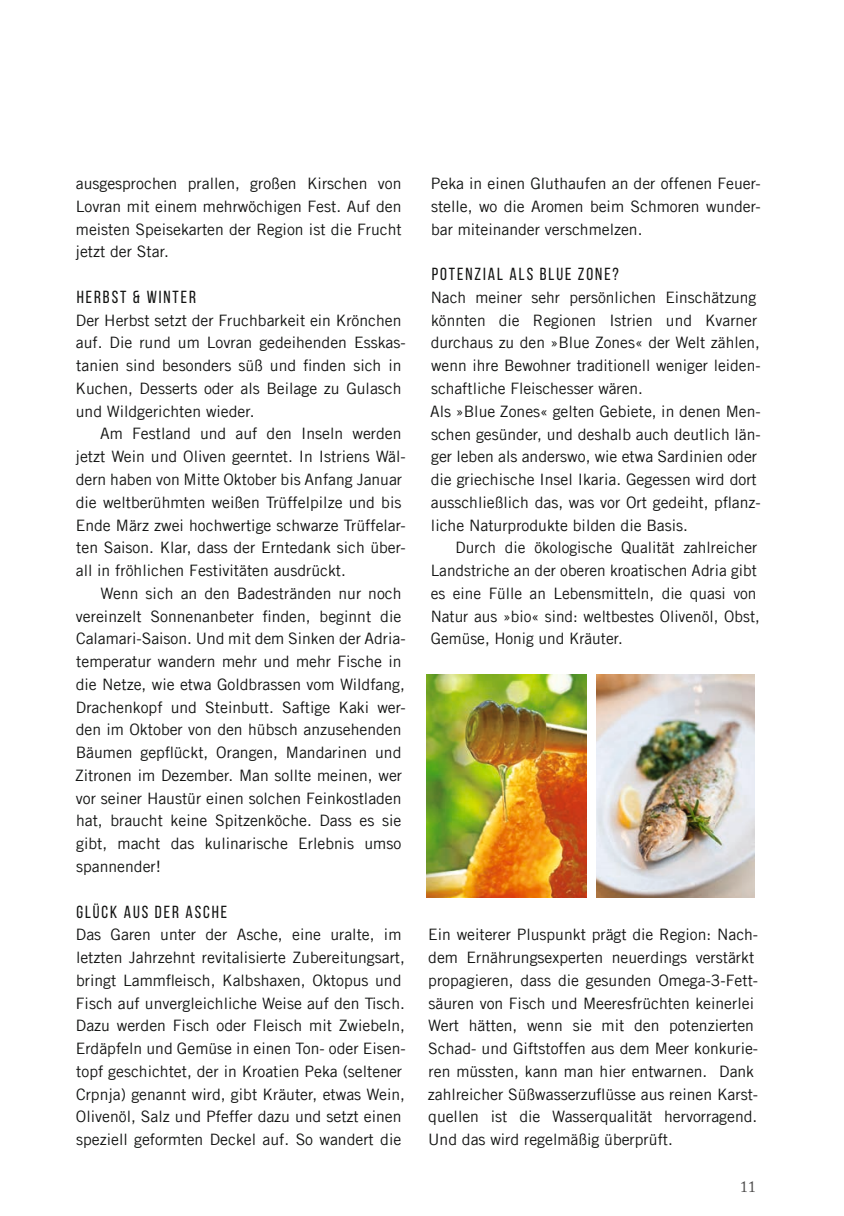
<style>
.page{position:relative;width:844px;height:1216px;background:#fff}
.page>*{position:absolute;margin:0;border:0;box-sizing:border-box;transform-origin:0 0}
._2019_Zwischentitel{font:17.5px "Bebas Neue";letter-spacing:.11em;color:#131413}
._2019_Fließtext_Bloc{font:15.75px/22.8px "Trade Gothic LT Com";color:#131413}
.t1{font:15.75px "Adobe Caslon Pro";color:#4c4b4b}
</style>
<div class="page">
<img style="left:426px;top:674px;width:160px;height:224px">
<img style="left:596px;top:674px;width:158px;height:224px">
<p class="_2019_Fließtext_Bloc" style="left:76px;top:172px;width:327px;text-align:justify">ausgesprochen prallen, großen Kirschen von Lovran mit einem mehrwöchigen Fest. Auf den meisten Speisekarten der Region ist die Frucht jetzt der Star.</p>
<p class="_2019_Zwischentitel" style="left:77px;top:287px;width:121px">HERBST &amp; WINTER</p>
<p class="_2019_Fließtext_Bloc" style="left:76px;top:308px;width:331px">Der Herbst setzt der Fruchbarkeit ein Krönchen auf. Die rund um Lovran gedeihenden Esskas&shy;tanien sind besonders süß und finden sich in Kuchen, Desserts oder als Beilage zu Gulasch und Wildgerichten wieder.</p>
<p class="_2019_Fließtext_Bloc" style="left:76px;top:422px;width:331px;text-indent:25px">Am Festland und auf den Inseln werden jetzt Wein und Oliven geerntet. In Istriens Wäl&shy;dern haben von Mitte Oktober bis Anfang Januar die weltberühmten weißen Trüffelpilze und bis Ende März zwei hochwertige schwarze Trüffelar&shy;ten Saison. Klar, dass der Erntedank sich über&shy;all in fröhlichen Festivitäten ausdrückt.</p>
<p class="_2019_Fließtext_Bloc" style="left:75px;top:581px;width:332px;text-indent:26px">Wenn sich an den Badestränden nur noch vereinzelt Sonnenanbeter finden, beginnt die Calamari-Saison. Und mit dem Sinken der Adria&shy;temperatur wandern mehr und mehr Fische in die Netze, wie etwa Goldbrassen vom Wildfang, Drachenkopf und Steinbutt. Saftige Kaki wer&shy;den im Oktober von den hübsch anzusehenden Bäumen gepflückt, Orangen, Mandarinen und Zitronen im Dezember. Man sollte meinen, wer vor seiner Haustür einen solchen Feinkostladen hat, braucht keine Spitzenköche. Dass es sie gibt, macht das kulinarische Erlebnis umso spannender!</p>
<p class="_2019_Zwischentitel" style="left:76px;top:902px;width:152px">GLÜCK AUS DER ASCHE</p>
<p class="_2019_Fließtext_Bloc" style="left:76px;top:923px;width:331px">Das Garen unter der Asche, eine uralte, im letzten Jahrzehnt revitalisierte Zubereitungsart, bringt Lammfleisch, Kalbshaxen, Oktopus und Fisch auf unvergleichliche Weise auf den Tisch.<br>Dazu werden Fisch oder Fleisch mit Zwiebeln, Erdäpfeln und Gemüse in einen Ton- oder Eisen&shy;topf geschichtet, der in Kroatien Peka (seltener Crpnja) genannt wird, gibt Kräuter, etwas Wein, Olivenöl, Salz und Pfeffer dazu und setzt einen speziell geformten Deckel auf. So wandert die</p>
<p class="_2019_Fließtext_Bloc" style="left:430px;top:172px;width:331px;text-align:justify">Peka in einen Gluthaufen an der offenen Feuer&shy;stelle, wo die Aromen beim Schmoren wunder&shy;bar miteinander verschmelzen.</p>
<p class="_2019_Zwischentitel" style="left:431px;top:265px;width:189px">POTENZIAL ALS BLUE ZONE?</p>
<p class="_2019_Fließtext_Bloc" style="left:430px;top:286px;width:331px">Nach meiner sehr persönlichen Einschätzung könnten die Regionen Istrien und Kvarner durchaus zu den »Blue Zones« der Welt zählen, wenn ihre Bewohner traditionell weniger leiden&shy;schaftliche Fleischesser wären.</p>
<p class="_2019_Fließtext_Bloc" style="left:430px;top:399px;width:332px">Als »Blue Zones« gelten Gebiete, in denen Men&shy;schen gesünder, und deshalb auch deutlich län&shy;ger leben als anderswo, wie etwa Sardinien oder die griechische Insel Ikaria. Gegessen wird dort ausschließlich das, was vor Ort gedeiht, pflanz&shy;liche Naturprodukte bilden die Basis.</p>
<p class="_2019_Fließtext_Bloc" style="left:430px;top:536px;width:330px;text-indent:25px">Durch die ökologische Qualität zahlreicher Landstriche an der oberen kroatischen Adria gibt es eine Fülle an Lebensmitteln, die quasi von Natur aus »bio« sind: weltbestes Olivenöl, Obst, Gemüse, Honig und Kräuter.</p>
<p class="_2019_Fließtext_Bloc" style="left:428px;top:923px;width:331px">Ein weiterer Pluspunkt prägt die Region: Nach&shy;dem Ernährungsexperten neuerdings verstärkt propagieren, dass die gesunden Omega-3-Fett&shy;säuren von Fisch und Meeresfrüchten keinerlei Wert hätten, wenn sie mit den potenzierten Schad- und Giftstoffen aus dem Meer konkurie&shy;ren müssten, kann man hier entwarnen. Dank zahlreicher Süßwasserzuflüsse aus reinen Karst&shy;quellen ist die Wasserqualität hervorragend.<br>Und das wird regelmäßig überprüft.</p>
<p class="t1" style="left:740px;top:1177px;width:17px">11</p>
</div>
